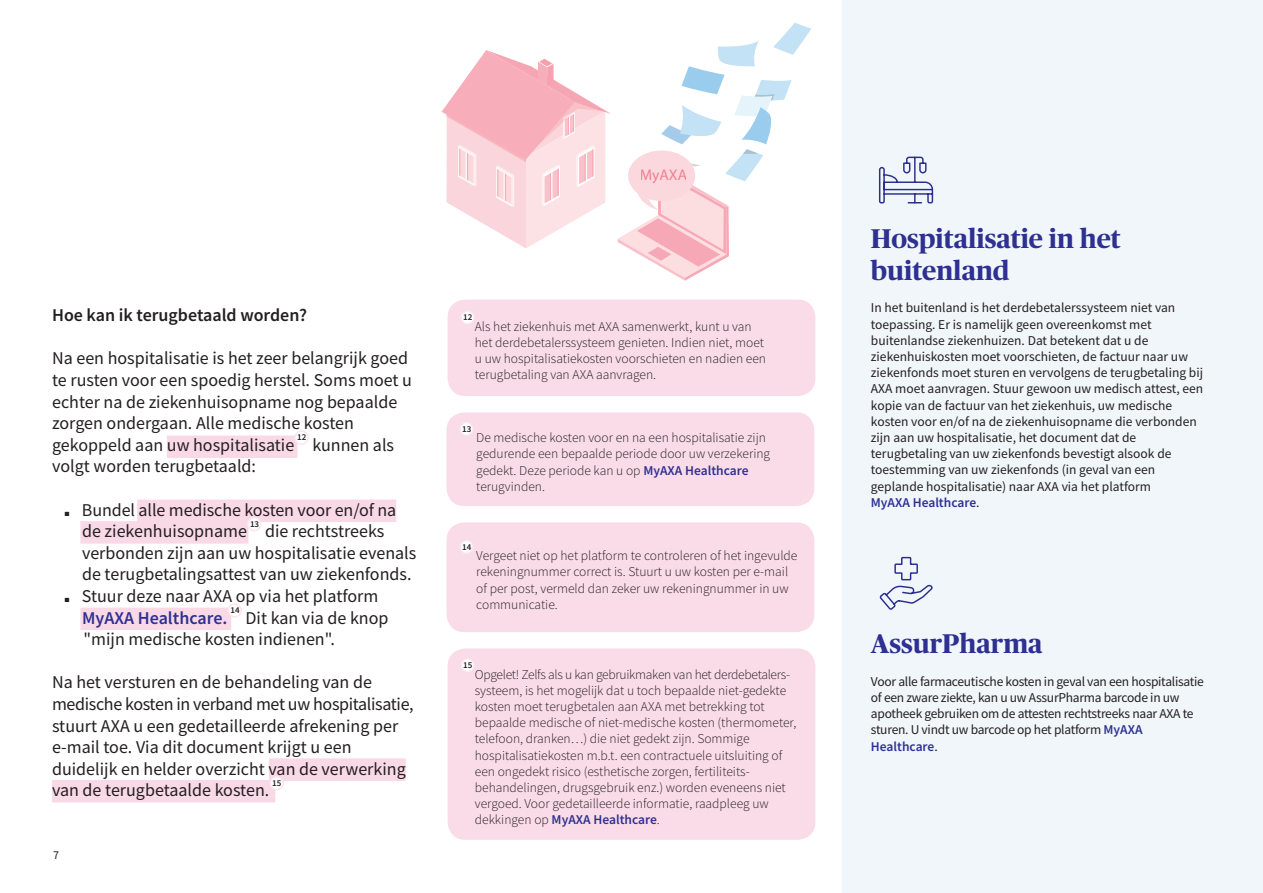
<style>
.page{position:relative;width:1263px;height:893px;background:#fff}
.page>*{position:absolute;margin:0;border:0;box-sizing:border-box;transform-origin:0 0}
.Main_title{font:700 27px/32.4px "Publico Headline";color:#2e3092}
.Body_copy{font:18px/21.6px "Source Sans Pro";color:#231f20}
.Bullets_BodyCopy{font:18px/21.6px "Source Sans Pro";color:#231f20}
.Subtitle{font:600 18px "Source Sans Pro";color:#231f20}
.Bullets_BodyCopy-2{font:600 18px "Source Sans Pro";color:#2e3092}
.t1{font:15.45px "Myriad Pro";color:#f27e91}
.reference{font:300 13.5px/16.2px "Source Sans Pro";color:#231f20}
.body_copy{font:13.5px/16.2px "Source Sans Pro";color:#231f20}
.body_copy-2{font:13.5px/16.2px "Source Sans Pro";letter-spacing:-.02em;color:#231f20}
.pagination{font:12px "Source Sans Pro";color:#231f20}
.reference-2{font:600 9px "Source Sans Pro";color:#231f20}
.s1{font-weight:600;color:#2e3092}
</style>
<div class="page">
<div style="left:842px;top:0;width:421px;height:893px;background:#f1f6fb"></div>
<svg style="left:442px;top:50px;width:169px;height:198px"></svg>
<svg style="left:618px;top:23px;width:193px;height:258px"></svg>
<div style="left:641px;top:170px;width:45px;height:13px;background:#fbd8de"></div>
<svg style="left:879px;top:156px;width:55px;height:48px"></svg>
<div style="left:448px;top:300px;width:367px;height:96px;background:#fadbe8;border-radius:18px"></div>
<div style="left:461px;top:311px;width:13px;height:13px;background:#fff;border-radius:50%"></div>
<div style="left:460px;top:310px;width:15px;height:15px;border:2px solid #fce5eb;border-radius:50%"></div>
<div style="left:446px;top:412px;width:368px;height:94px;background:#fadbe8;border-radius:18px"></div>
<div style="left:460px;top:422px;width:13px;height:13px;background:#fff;border-radius:50%"></div>
<div style="left:459px;top:422px;width:15px;height:14px;border:2px solid #fce5eb;border-radius:50%"></div>
<div style="left:446px;top:522px;width:368px;height:110px;background:#fadbe8;border-radius:18px"></div>
<div style="left:460px;top:540px;width:13px;height:13px;background:#fff;border-radius:50%"></div>
<div style="left:459px;top:540px;width:15px;height:14px;border:2px solid #fce5eb;border-radius:50%"></div>
<div style="left:167px;top:435px;width:130px;height:23px;background:#fad9e7"></div>
<div style="left:137px;top:500px;width:259px;height:22px;background:#fad9e7"></div>
<div style="left:80px;top:521px;width:168px;height:23px;background:#fad9e7"></div>
<div style="left:80px;top:608px;width:151px;height:22px;background:#fad9e7"></div>
<div style="left:269px;top:758px;width:137px;height:17px;background:#fad9e7"></div>
<div style="left:269px;top:775px;width:137px;height:6px;background:#fad9e7"></div>
<div style="left:52px;top:780px;width:223px;height:16px;background:#fad9e7"></div>
<div style="left:52px;top:796px;width:223px;height:6px;background:#fad9e7"></div>
<div style="left:294px;top:430px;width:15px;height:15px;border:2px solid #fce5eb;border-radius:50%"></div>
<div style="left:248px;top:517px;width:13px;height:13px;background:#fff;border-radius:50%"></div>
<div style="left:247px;top:517px;width:15px;height:14px;border:2px solid #fce5eb;border-radius:50%"></div>
<div style="left:228px;top:604px;width:13px;height:13px;background:#fff;border-radius:50%"></div>
<div style="left:227px;top:603px;width:15px;height:15px;border:2px solid #fce5eb;border-radius:50%"></div>
<div style="left:270px;top:777px;width:13px;height:13px;background:#fff;border-radius:50%"></div>
<div style="left:269px;top:776px;width:15px;height:14px;border:2px solid #fce5eb;border-radius:50%"></div>
<div style="left:448px;top:648px;width:367px;height:192px;background:#fadbe8;border-radius:18px"></div>
<div style="left:461px;top:659px;width:13px;height:13px;background:#fff;border-radius:50%"></div>
<div style="left:460px;top:658px;width:15px;height:14px;border:2px solid #fce5eb;border-radius:50%"></div>
<svg style="left:879px;top:556px;width:54px;height:54px"></svg>
<p class="t1" style="left:640px;top:165px;width:49px">MyAXA</p>
<p class="Subtitle" style="left:52px;top:303px;width:257px">Hoe kan ik terugbetaald worden?</p>
<p class="Body_copy" style="left:52px;top:348px;width:361px">Na een hospitalisatie is het zeer belangrijk goed te rusten voor een spoedig herstel. Soms moet u echter na de ziekenhuisopname nog bepaalde zorgen ondergaan. Alle medische kosten gekoppeld aan uw hospitalisatie</p>
<p class="reference-2" style="left:297px;top:431px;width:11px">12</p>
<p class="Body_copy" style="left:312px;top:434px;width:83px">kunnen als</p>
<p class="Body_copy" style="left:52px;top:456px;width:205px">volgt worden terugbetaald:</p>
<p class="Bullets_BodyCopy" style="left:65px;top:499px;width:333px">■ Bundel alle medische kosten voor en/of na</p>
<p class="Bullets_BodyCopy" style="left:82px;top:520px;width:166px">de ziekenhuisopname</p>
<p class="reference-2" style="left:250px;top:518px;width:11px">13</p>
<p class="Bullets_BodyCopy" style="left:82px;top:520px;width:336px;text-indent:183px">die rechtstreeks verbonden zijn aan uw hospitalisatie evenals de terugbetalingsattest van uw ziekenfonds.</p>
<p class="Bullets_BodyCopy" style="left:65px;top:585px;width:315px">■ Stuur deze naar AXA op via het platform</p>
<p class="Bullets_BodyCopy-2" style="left:82px;top:606px;width:147px">MyAXA Healthcare.</p>
<p class="reference-2" style="left:230px;top:604px;width:11px">14</p>
<p class="Bullets_BodyCopy" style="left:246px;top:607px;width:144px">Dit kan via de knop</p>
<p class="Bullets_BodyCopy" style="left:84px;top:628px;width:253px">"mijn medische kosten indienen".</p>
<p class="Body_copy" style="left:52px;top:672px;width:363px">Na het versturen en de behandeling van de medische kosten in verband met uw hospitalisatie, stuurt AXA u een gedetailleerde afrekening per e-mail toe. Via dit document krijgt u een</p>
<p class="Body_copy" style="left:52px;top:758px;width:355px">duidelijk en helder overzicht van de verwerking</p>
<p class="Body_copy" style="left:52px;top:780px;width:219px">van de terugbetaalde kosten.</p>
<p class="reference-2" style="left:272px;top:777px;width:11px">15</p>
<p class="pagination" style="left:53px;top:848px;width:7px">7</p>
<p class="reference-2" style="left:463px;top:311px;width:11px">12</p>
<p class="reference" style="left:475px;top:318px;width:293px">Als het ziekenhuis met AXA samenwerkt, kunt u van het derdebetalerssysteem genieten. Indien niet, moet u uw hospitalisatiekosten voorschieten en nadien een terugbetaling van AXA aanvragen.</p>
<p class="reference-2" style="left:462px;top:423px;width:11px">13</p>
<p class="reference" style="left:476px;top:430px;width:295px">De medische kosten voor en na een hospitalisatie zijn gedurende een bepaalde periode door uw verzekering gedekt. Deze periode kan u op <span class="s1">MyAXA Healthcare </span>terugvinden.</p>
<p class="reference-2" style="left:462px;top:541px;width:11px">14</p>
<p class="reference" style="left:476px;top:548px;width:323px">Vergeet niet op het platform te controleren of het ingevulde rekeningnummer correct is. Stuurt u uw kosten per e-mail of per post, vermeld dan zeker uw rekeningnummer in uw communicatie.</p>
<p class="reference-2" style="left:463px;top:659px;width:11px">15</p>
<p class="reference" style="left:475px;top:666px;width:323px">Opgelet! Zelfs als u kan gebruikmaken van het derdebetalers&shy;systeem, is het mogelijk dat u toch bepaalde niet-gedekte kosten moet terugbetalen aan AXA met betrekking tot bepaalde medische of niet-medische kosten (thermometer, telefoon, dranken…) die niet gedekt zijn. Sommige hospitalisatiekosten m.b.t. een contractuele uitsluiting of een ongedekt risico (esthetische zorgen, fertiliteits&shy;behandelingen, drugsgebruik enz.) worden eveneens niet vergoed. Voor gedetailleerde informatie, raadpleeg uw dekkingen op <span class="s1">MyAXA Healthcare</span>.</p>
<p class="Main_title" style="left:871px;top:220px;width:251px">Hospitalisatie in het buitenland</p>
<p class="body_copy" style="left:871px;top:300px;width:334px">In het buitenland is het derdebetalerssysteem niet van toepassing. Er is namelijk geen overeenkomst met buitenlandse ziekenhuizen. Dat betekent dat u de ziekenhuiskosten moet voorschieten, de factuur naar uw ziekenfonds moet sturen en vervolgens de terugbetaling bij AXA moet aanvragen. Stuur gewoon uw medisch attest, een kopie van de factuur van het ziekenhuis, uw medische kosten voor en/of na de ziekenhuisopname die verbonden zijn aan uw hospitalisatie, het document dat de terugbetaling van uw ziekenfonds bevestigt alsook de toestemming van uw ziekenfonds (in geval van een geplande hospitalisatie) naar AXA via het platform<br><span class="s1">MyAXA Healthcare</span>.</p>
<p class="Main_title" style="left:871px;top:626px;width:173px">AssurPharma</p>
<p class="body_copy-2" style="left:871px;top:673px;width:334px">Voor alle farmaceutische kosten in geval van een hospitalisatie of een zware ziekte, kan u uw AssurPharma barcode in uw apotheek gebruiken om de attesten rechtstreeks naar AXA te sturen. U vindt uw barcode op het platform <span class="s1">MyAXA Healthcare</span>.</p>
</div>
